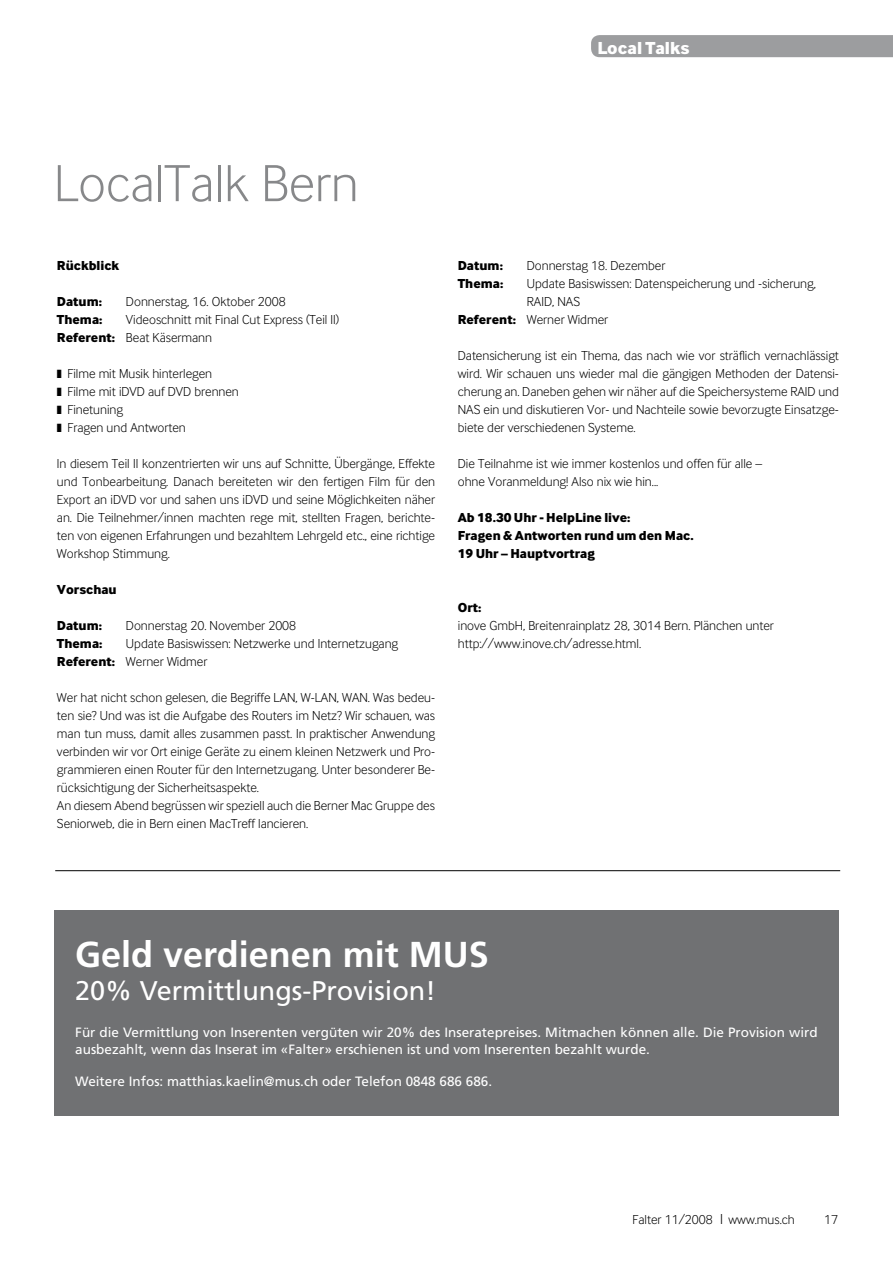
<style>
.page{position:relative;width:893px;height:1263px;background:#fff}
.page>*{position:absolute;margin:0;border:0;box-sizing:border-box;transform-origin:0 0}
.t1{font:54px "Inter Face Da Ma Lt";color:#87888a}
.t2{font:700 36px "Frutiger";color:#fff}
.t3{font:27px "Frutiger";color:#fff}
.t4{font:700 18px "Inter Face Da Ma Lt";color:#fff}
.t5{font:13.5px/18px "Inter Face Da Ma Lt";color:#000}
.t6{font:13.5px/16.2px "Frutiger";color:#fff}
.t7{font:700 13.5px/18px "Inter Face Da Ma Lt";color:#000}
.s1{font-weight:700}
.s2{font-size:15px}
</style>
<div class="page">
<div style="left:591px;top:35px;width:302px;height:22px;background:#9c9d9f"></div>
<hr style="left:55px;top:870px;width:785px;height:1px;background:#000">
<div style="left:54px;top:910px;width:785px;height:205px;background:#707173"></div>
<h3 class="t4" style="left:597px;top:37px;width:94px">Local Talks</h3>
<h1 class="t1" style="left:54px;top:153px;width:306px">LocalTalk Bern</h1>
<p class="t7" style="left:57px;top:256px;width:64px">Rückblick</p>
<p class="t7" style="left:57px;top:292px;width:47px">Datum:</p>
<p class="t5" style="left:126px;top:292px;width:161px">Donnerstag, 16. Oktober 2008</p>
<p class="t7" style="left:57px;top:310px;width:47px">Thema:</p>
<p class="t5" style="left:57px;top:310px;width:284px;text-indent:69px">Videoschnitt mit Final Cut Express (Teil II)<br><span class="s1">Referent:</span> Beat Käsermann</p>
<p class="t5" style="left:67px;top:364px;width:173px">Filme mit Musik hinterlegen<br>Filme mit iDVD auf DVD brennen<br>Finetuning<br>Fragen und Antworten</p>
<p class="t5" style="left:57px;top:454px;width:380px;text-align:justify">In diesem Teil II konzentrierten wir uns auf Schnitte, Übergänge, Effekte und Tonbearbeitung. Danach bereiteten wir den fertigen Film für den Export an iDVD vor und sahen uns iDVD und seine Möglichkeiten näher an. Die Teilnehmer/innen machten rege mit, stellten Fragen, berichte&shy;ten von eigenen Erfahrungen und bezahltem Lehrgeld etc., eine richtige Workshop Stimmung.</p>
<p class="t7" style="left:57px;top:580px;width:61px">Vorschau</p>
<p class="t7" style="left:57px;top:616px;width:47px">Datum:</p>
<p class="t5" style="left:126px;top:616px;width:172px">Donnerstag 20. November 2008</p>
<p class="t7" style="left:57px;top:634px;width:47px">Thema:</p>
<p class="t5" style="left:57px;top:634px;width:343px;text-indent:69px">Update Basiswissen: Netzwerke und Internetzugang<br><span class="s1">Referent:</span> Werner Widmer</p>
<p class="t5" style="left:57px;top:688px;width:380px">Wer hat nicht schon gelesen, die Begriffe LAN, W-LAN, WAN. Was bedeu&shy;ten sie? Und was ist die Aufgabe des Routers im Netz? Wir schauen, was man tun muss, damit alles zusammen passt. In praktischer Anwendung verbinden wir vor Ort einige Geräte zu einem kleinen Netzwerk und Pro&shy;grammieren einen Router für den Internetzugang. Unter besonderer Be&shy;rücksichtigung der Sicherheitsaspekte.<br>An diesem Abend begrüssen wir speziell auch die Berner Mac Gruppe des Seniorweb, die in Bern einen MacTreff lancieren.</p>
<p class="t7" style="left:458px;top:256px;width:47px">Datum:</p>
<p class="t5" style="left:527px;top:256px;width:140px">Donnerstag 18. Dezember</p>
<p class="t7" style="left:458px;top:274px;width:47px">Thema:</p>
<p class="t5" style="left:527px;top:274px;width:291px">Update Basiswissen: Datenspeicherung und -sicherung,</p>
<p class="t5" style="left:527px;top:292px;width:55px">RAID, NAS</p>
<p class="t5" style="left:458px;top:310px;width:152px"><span class="s1">Referent:</span> Werner Widmer</p>
<p class="t5" style="left:458px;top:346px;width:383px;text-align:justify">Datensicherung ist ein Thema, das nach wie vor sträflich vernachlässigt wird. Wir schauen uns wieder mal die gängigen Methoden der Datensi&shy;cherung an. Daneben gehen wir näher auf die Speichersysteme RAID und NAS ein und diskutieren Vor- und Nachteile sowie bevorzugte Einsatzge&shy;biete der verschiedenen Systeme.</p>
<p class="t5" style="left:458px;top:454px;width:306px">Die Teilnahme ist wie immer kostenlos und offen für alle – ohne Voranmeldung! Also nix wie hin...</p>
<p class="t7" style="left:458px;top:508px;width:237px">Ab 18.30 Uhr - HelpLine live:<br>Fragen &amp; Antworten rund um den Mac.<br>19 Uhr – Hauptvortrag</p>
<p class="t7" style="left:458px;top:598px;width:25px">Ort:</p>
<p class="t5" style="left:458px;top:616px;width:318px">inove GmbH, Breitenrainplatz 28, 3014 Bern. Plänchen unter http://www.inove.ch/adresse.html.</p>
<h2 class="t2" style="left:75px;top:933px;width:415px">Geld verdienen mit MUS</h2>
<h3 class="t3" style="left:75px;top:974px;width:362px">20% Vermittlungs-Provision!</h3>
<p class="t6" style="left:75px;top:1024px;width:744px">Für die Vermittlung von Inserenten vergüten wir 20% des Inseratepreises. Mitmachen können alle. Die Provision wird ausbezahlt, wenn das Inserat im «Falter» erschienen ist und vom Inserenten bezahlt wurde.</p>
<p class="t6" style="left:75px;top:1073px;width:418px">Weitere Infos: matthias.kaelin@mus.ch oder Telefon 0848 686 686.</p>
<p class="t5" style="left:632px;top:1210px;width:164px">Falter 11/2008 <span class="s2">I</span> www.mus.ch</p>
<p class="t5" style="left:824px;top:1210px;width:15px">17</p>
</div>
